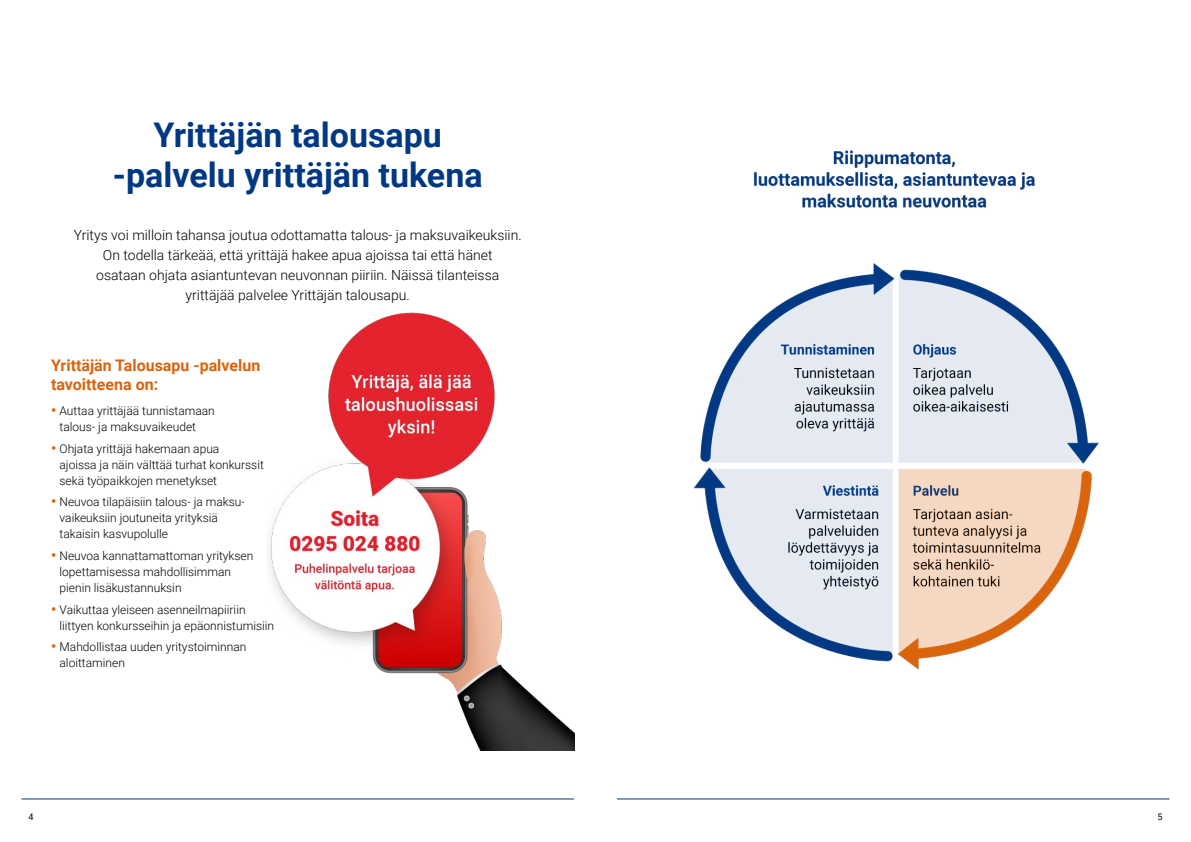
<style>
.page{position:relative;width:1191px;height:842px;background:#fff}
.page>*{position:absolute;margin:0;border:0;box-sizing:border-box;transform-origin:0 0}
.t1{font:700 34px/40.8px "Roboto";color:#003883;text-align:center}
.H3{font:700 16px/19.2px "Roboto";color:#d9640c}
.Ingressi{font:300 14px/20px "Roboto";color:#000;text-align:center}
.Leipis{font:300 12px/16px "Roboto";color:#000}
.t2{font:9px "Roboto";color:#000}
.s1{font-weight:900;font-size:14px;color:#d9640c}
</style>
<div class="page">
<hr style="left:22px;top:798px;width:552px;height:1px;background:#003883">
<hr style="left:617px;top:798px;width:552px;height:1px;background:#003883">
<img style="left:269px;top:312px;width:305px;height:438px">
<img style="left:694px;top:150px;width:405px;height:520px">
<h2 class="t1" style="left:113px;top:113px;width:371px">Yrittäjän talousapu -palvelu yrittäjän tukena</h2>
<p class="Ingressi" style="left:74px;top:224px;width:449px">Yritys voi milloin tahansa joutua odottamatta talous- ja maksuvaikeuksiin.<br>On todella tärkeää, että yrittäjä hakee apua ajoissa tai että hänet<br>osataan ohjata asiantuntevan neuvonnan piiriin. Näissä tilanteissa yrittäjää palvelee Yrittäjän talousapu.</p>
<h4 class="H3" style="left:51px;top:355px;width:211px">Yrittäjän Talousapu -palvelun tavoitteena on:</h4>
<p class="Leipis" style="left:60px;top:402px;width:157px;text-indent:-9px"><span class="s1">•</span> Auttaa yrittäjää tunnistamaan talous- ja maksuvaikeudet</p>
<p class="Leipis" style="left:60px;top:440px;width:206px;text-indent:-9px"><span class="s1">•</span> Ohjata yrittäjä hakemaan apua<br>ajoissa ja näin välttää turhat konkurssit sekä työpaikkojen menetykset</p>
<p class="Leipis" style="left:60px;top:494px;width:187px;text-indent:-9px"><span class="s1">•</span> Neuvoa tilapäisiin talous- ja maksu&shy;vaikeuksiin joutuneita yrityksiä takaisin kasvupolulle</p>
<p class="Leipis" style="left:60px;top:547px;width:195px;text-indent:-9px"><span class="s1">•</span> Neuvoa kannattamattoman yrityksen lopettamisessa mahdollisimman pienin lisäkustannuksin</p>
<p class="Leipis" style="left:60px;top:601px;width:216px;text-indent:-9px"><span class="s1">•</span> Vaikuttaa yleiseen asenneilmapiiriin liittyen konkursseihin ja epäonnistumisiin</p>
<p class="Leipis" style="left:60px;top:639px;width:188px;text-indent:-9px"><span class="s1">•</span> Mahdollistaa uuden yritystoiminnan aloittaminen</p>
<p class="t2" style="left:28px;top:811px;width:7px">4</p>
<p class="t2" style="left:1157px;top:811px;width:7px">5</p>
</div>
